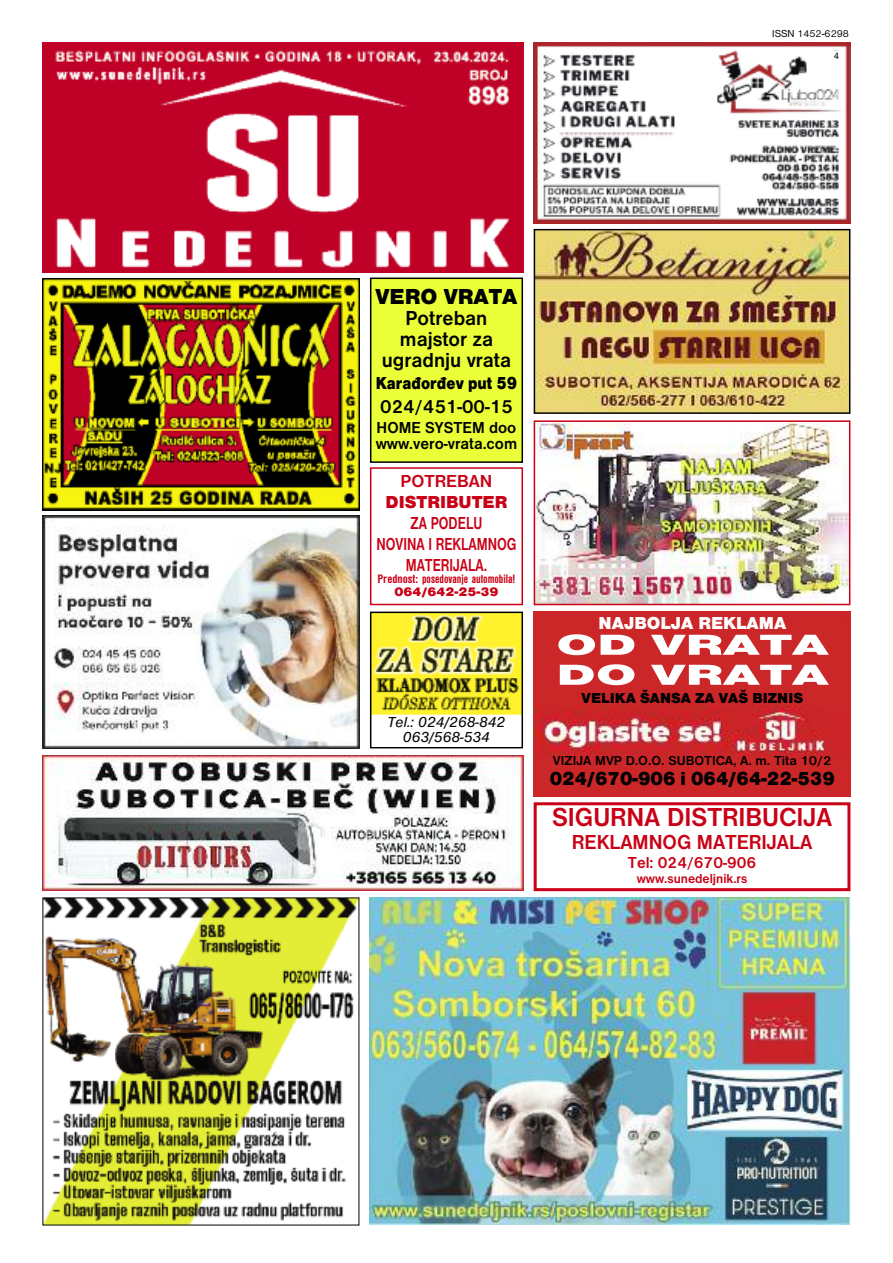
<style>
.page{position:relative;width:893px;height:1263px;background:#fff}
.page>*{position:absolute;margin:0;border:0;box-sizing:border-box;transform-origin:0 0}
.t1{font:30px/30px "Nimbus San DEE Blac";color:#fff;scale:1.8 1}
.t2{font:700 27px "Nimbus San DEE";color:#ca0016;scale:.95 1}
.t3{font:22.5px "Nimbus San DEE Blac";color:#000}
.t4{font:700 21px/21px "Nimbus San DEE";color:#000;text-align:center;scale:.95 1}
.t5{font:700 21px "Nimbus San DEE";color:#ca0016;scale:.95 1}
.t6{font:19.5px "Nimbus San DEE Blac";color:#000;scale:.95 1}
.t7{font:700 19.5px "Nimbus San DEE";color:#000;scale:.95 1}
.t8{font:700 18px/21px "Nimbus San DEE";color:#ca0016;text-align:center;scale:.75 1}
.t9{font:18px "Nimbus San DEE Blac";color:#000;scale:.85 1}
.t10{font:18px "Nimbus San DEE Blac";color:#fff}
.t11{font:18px "Nimbus San DEE Blac";color:#ca0016}
.t12{font:700 18px "Nimbus San DEE";color:#ca0016}
.t13{font:700 16.5px/16.5px "Nimbus San DEE";color:#000;scale:.95 1}
.t14{font:700 16.5px "Nimbus San DEE";color:#ca0016;scale:.95 1}
.t15{font:italic 15px/15px "Nimbus San DEE";color:#000;text-align:center}
.t16{font:15px "Nimbus San DEE Blac";color:#000}
.t17{font:700 13.5px "Nimbus San DEE";color:#000}
.t18{font:700 13.5px "Nimbus San DEE";color:#ca0016;scale:.95 1}
.t19{font:700 condensed 12.75px "Nimbus San DEE";color:#ca0016;scale:1.2 1}
.t20{font:12.75px "Nimbus San DEE Blac";color:#ca0016;scale:1.05 1}
.t21{font:10.5px "Nimbus San DEE";color:#000}
.t22{font:9px "Arial";color:#000}
</style>
<div class="page">
<img style="left:43px;top:43px;width:480px;height:229px">
<img style="left:43px;top:278px;width:316px;height:232px">
<img style="left:45px;top:899px;width:312px;height:324px">
<img style="left:537px;top:423px;width:310px;height:179px">
<div style="left:534px;top:420px;width:316px;height:185px;border:2px solid #ca0016"></div>
<img style="left:534px;top:43px;width:316px;height:181px">
<img style="left:373px;top:615px;width:147px;height:100px">
<div style="left:370px;top:612px;width:153px;height:136px;border:2px solid #000"></div>
<img style="left:537px;top:232px;width:310px;height:179px">
<div style="left:534px;top:229px;width:316px;height:185px;border:2px solid #000"></div>
<img style="left:43px;top:755px;width:480px;height:136px">
<div style="left:373px;top:715px;width:147px;height:32px;background:#fff"></div>
<div style="left:371px;top:278px;width:151px;height:184px;background:#ebff38"></div>
<div style="left:370px;top:277px;width:153px;height:186px;border:2px solid #000"></div>
<div style="left:370px;top:467px;width:153px;height:138px;border:2px solid #ca0016"></div>
<img style="left:43px;top:516px;width:316px;height:232px">
<img style="left:534px;top:612px;width:316px;height:184px">
<div style="left:832px;top:51px;width:8px;height:11px;background:#fff"></div>
<div style="left:534px;top:802px;width:316px;height:89px;border:3px solid #ca0016"></div>
<img style="left:370px;top:897px;width:480px;height:328px">
<p class="t21" style="left:772px;top:27px;width:78px">ISSN 1452-6298</p>
<p class="t22" style="left:834px;top:51px;width:7px">4</p>
<h3 class="t3" style="left:375px;top:283px;width:144px">VERO VRATA</h3>
<h3 class="t4" style="left:382px;top:307px;width:138px">Potreban majstor za ugradnju vrata</h3>
<h3 class="t9" style="left:376px;top:372px;width:168px">Karađorđev put 59</h3>
<h3 class="t7" style="left:380px;top:395px;width:141px">024/451-00-15</h3>
<p class="t13" style="left:376px;top:419px;width:150px">HOME SYSTEM doo www.vero-vrata.com</p>
<h3 class="t12" style="left:401px;top:470px;width:93px">POTREBAN</h3>
<h3 class="t11" style="left:386px;top:491px;width:123px">DISTRIBUTER</h3>
<h3 class="t8" style="left:376px;top:512px;width:188px">ZA PODELU<br>NOVINA I REKLAMNOG<br>MATERIJALA.</h3>
<p class="t19" style="left:377px;top:571px;width:117px">Prednost: posedovanje automobila!</p>
<p class="t20" style="left:395px;top:584px;width:100px">064/642-25-39</p>
<p class="t15" style="left:388px;top:714px;width:119px">Tel.: 024/268-842<br>063/568-534</p>
<h3 class="t10" style="left:599px;top:612px;width:189px">NAJBOLJA REKLAMA</h3>
<h1 class="t1" style="left:556px;top:629px;width:153px">OD VRATA<br>DO VRATA</h1>
<p class="t16" style="left:582px;top:689px;width:223px">VELIKA ŠANSA ZA VAŠ BIZNIS</p>
<p class="t17" style="left:553px;top:752px;width:280px">VIZIJA MVP D.O.O. SUBOTICA, A. m. Tita 10/2</p>
<h3 class="t6" style="left:550px;top:767px;width:302px">024/670-906 i 064/64-22-539</h3>
<h2 class="t2" style="left:552px;top:801px;width:296px">SIGURNA DISTRIBUCIJA</h2>
<h3 class="t5" style="left:572px;top:829px;width:254px">REKLAMNOG MATERIJALA</h3>
<p class="t14" style="left:628px;top:853px;width:137px">Tel: 024/670-906</p>
<p class="t18" style="left:637px;top:871px;width:118px">www.sunedeljnik.rs</p>
</div>
